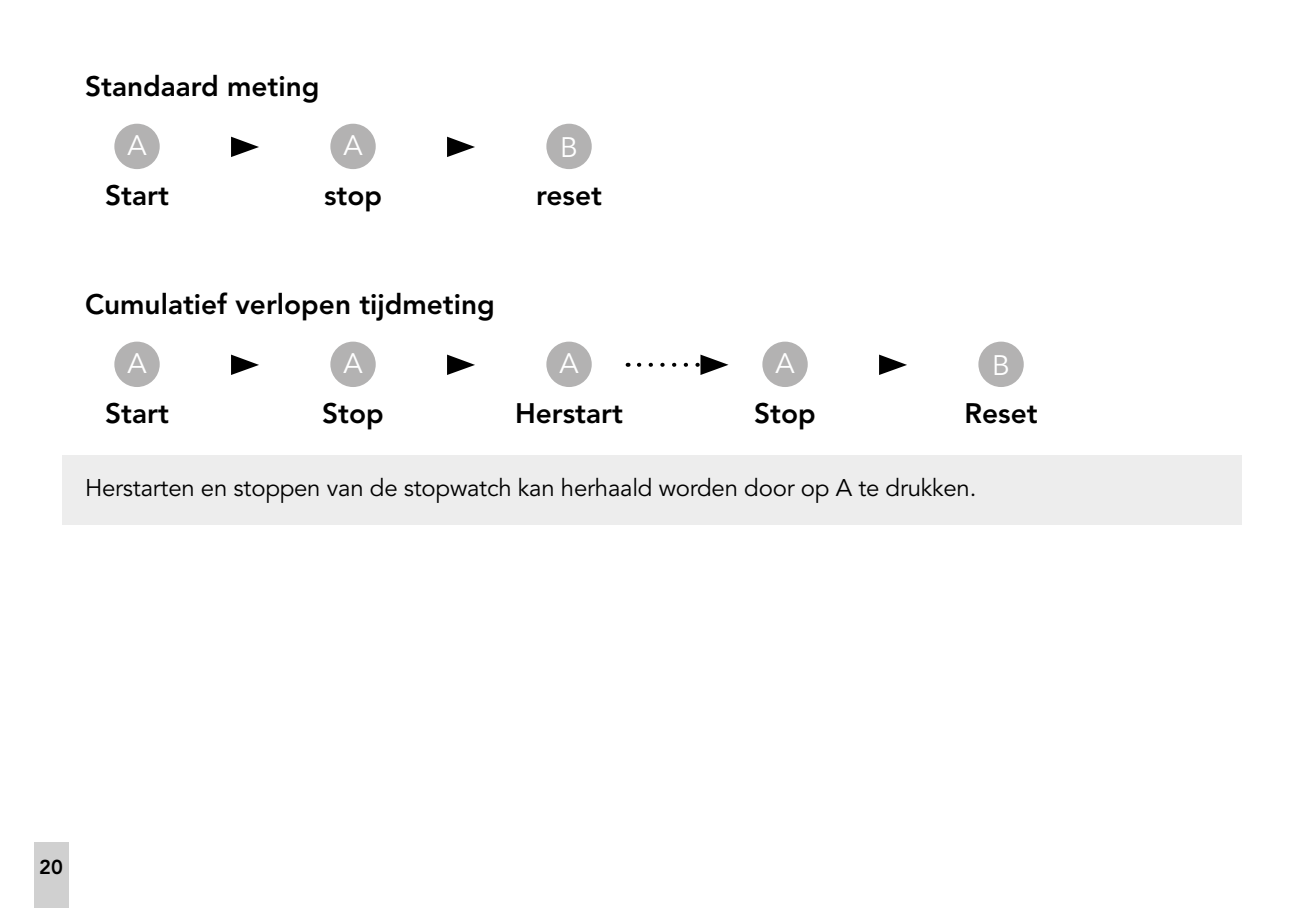
<style>
.page{position:relative;width:1304px;height:908px;background:#fff}
.page>*{position:absolute;margin:0;border:0;box-sizing:border-box;transform-origin:0 0}
.t1{font:800 28px "Avenir LT Std";color:#000}
.t2{font:28px "Avenir LT Std";color:#fff}
.t3{font:24px "Avenir LT Std";letter-spacing:-.01em;color:#000}
.t4{font:800 20px "Avenir LT Std";color:#000}
</style>
<div class="page">
<div style="left:34px;top:841px;width:34px;height:66px;background:#d0d0d0"></div>
<div style="left:62px;top:455px;width:1180px;height:69px;background:#ededed"></div>
<div style="left:114px;top:124px;width:46px;height:45px;background:#b3b2b2;border-radius:50%"></div>
<svg style="left:231px;top:137px;width:28px;height:20px"></svg>
<div style="left:330px;top:124px;width:46px;height:45px;background:#b3b2b2;border-radius:50%"></div>
<svg style="left:447px;top:137px;width:28px;height:20px"></svg>
<div style="left:546px;top:124px;width:46px;height:45px;background:#b3b2b2;border-radius:50%"></div>
<div style="left:114px;top:341px;width:46px;height:46px;background:#b3b2b2;border-radius:50%"></div>
<svg style="left:231px;top:354px;width:28px;height:21px"></svg>
<div style="left:330px;top:341px;width:46px;height:46px;background:#b3b2b2;border-radius:50%"></div>
<svg style="left:447px;top:354px;width:28px;height:21px"></svg>
<div style="left:546px;top:341px;width:46px;height:46px;background:#b3b2b2;border-radius:50%"></div>
<svg style="left:639px;top:354px;width:89px;height:21px"></svg>
<div style="left:762px;top:341px;width:46px;height:46px;background:#b3b2b2;border-radius:50%"></div>
<svg style="left:879px;top:354px;width:28px;height:21px"></svg>
<div style="left:978px;top:341px;width:46px;height:46px;background:#b3b2b2;border-radius:50%"></div>
<p class="t1" style="left:85px;top:70px;width:236px">Standaard meting</p>
<p class="t2" style="left:127px;top:129px;width:21px">A</p>
<p class="t2" style="left:343px;top:129px;width:21px">A</p>
<p class="t2" style="left:560px;top:131px;width:19px">B</p>
<p class="t1" style="left:105px;top:179px;width:65px">Start</p>
<p class="t1" style="left:324px;top:179px;width:60px">stop</p>
<p class="t1" style="left:536px;top:179px;width:67px">reset</p>
<p class="t1" style="left:85px;top:288px;width:411px">Cumulatief verlopen tijdmeting</p>
<p class="t2" style="left:127px;top:347px;width:21px">A</p>
<p class="t2" style="left:343px;top:347px;width:21px">A</p>
<p class="t2" style="left:559px;top:347px;width:21px">A</p>
<p class="t2" style="left:775px;top:347px;width:21px">A</p>
<p class="t2" style="left:992px;top:349px;width:19px">B</p>
<p class="t1" style="left:105px;top:397px;width:65px">Start</p>
<p class="t1" style="left:322px;top:397px;width:63px">Stop</p>
<p class="t1" style="left:515px;top:397px;width:109px">Herstart</p>
<p class="t1" style="left:754px;top:397px;width:63px">Stop</p>
<p class="t1" style="left:964px;top:397px;width:75px">Reset</p>
<p class="t3" style="left:85px;top:473px;width:893px">Herstarten en stoppen van de stopwatch kan herhaald worden door op A te drukken.</p>
<p class="t4" style="left:39px;top:855px;width:25px">20</p>
</div>
